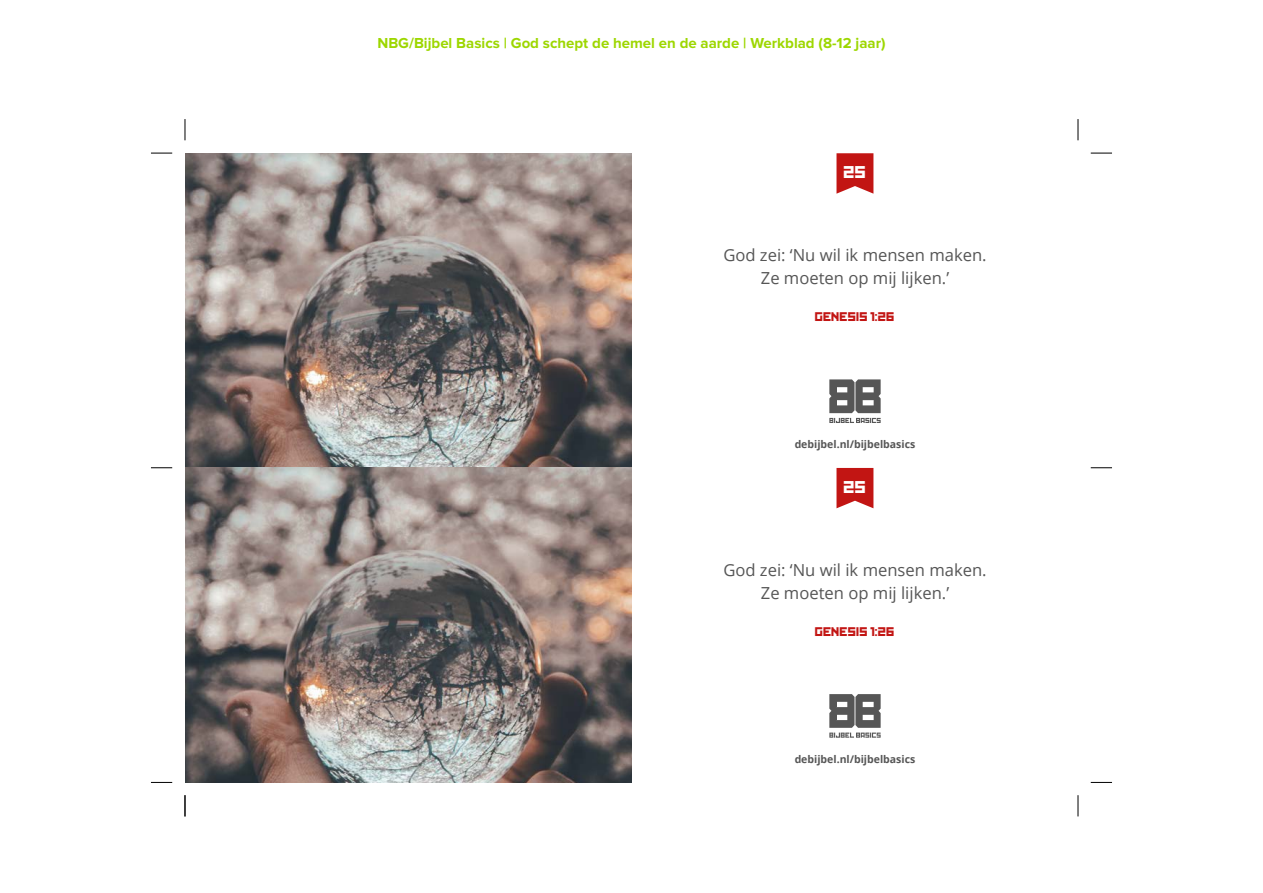
<style>
.page{position:relative;width:1263px;height:893px;background:#fff}
.page>*{position:absolute;margin:0;border:0;box-sizing:border-box;transform-origin:0 0}
.t1{font:16.65px/22.8px "Open Sans";color:#565656;text-align:center}
.t2{font:16.2px "Kremlin";color:#fff}
.t3{font:700 15px "Proxima Nova";color:#9dd700}
.t4{font:12px "Kremlin";color:#c21513}
.t5{font:700 10.5px "Open Sans";color:#565656}
</style>
<div class="page">
<svg style="left:151px;top:153px;width:21px;height:1px"></svg>
<svg style="left:151px;top:467px;width:21px;height:1px"></svg>
<svg style="left:151px;top:782px;width:21px;height:1px"></svg>
<svg style="left:185px;top:119px;width:1px;height:21px"></svg>
<svg style="left:1078px;top:119px;width:1px;height:21px"></svg>
<img style="left:185px;top:153px;width:446px;height:630px">
<svg style="left:836px;top:153px;width:37px;height:41px;background:#c9312f"></svg>
<svg style="left:829px;top:379px;width:52px;height:44px"></svg>
<svg style="left:1090px;top:153px;width:22px;height:1px"></svg>
<svg style="left:185px;top:795px;width:1px;height:21px"></svg>
<svg style="left:836px;top:468px;width:37px;height:40px"></svg>
<svg style="left:829px;top:694px;width:52px;height:44px"></svg>
<svg style="left:1090px;top:467px;width:22px;height:2px"></svg>
<svg style="left:1090px;top:781px;width:22px;height:2px"></svg>
<svg style="left:1077px;top:795px;width:2px;height:21px"></svg>
<p class="t3" style="left:377px;top:35px;width:510px">NBG/Bijbel Basics | God schept de hemel en de aarde | Werkblad (8-12 jaar)</p>
<p class="t2" style="left:844px;top:166px;width:24px">25</p>
<p class="t1" style="left:723px;top:243px;width:265px">God zei: ‘Nu wil ik mensen maken.<br>Ze moeten op mij lijken.’</p>
<p class="t4" style="left:815px;top:312px;width:81px">GENESIS 1:26</p>
<p class="t5" style="left:795px;top:437px;width:122px">debijbel.nl/bijbelbasics</p>
<p class="t2" style="left:844px;top:481px;width:24px">25</p>
<p class="t1" style="left:723px;top:558px;width:265px">God zei: ‘Nu wil ik mensen maken.<br>Ze moeten op mij lijken.’</p>
<p class="t4" style="left:815px;top:627px;width:81px">GENESIS 1:26</p>
<p class="t5" style="left:795px;top:751px;width:122px">debijbel.nl/bijbelbasics</p>
</div>
